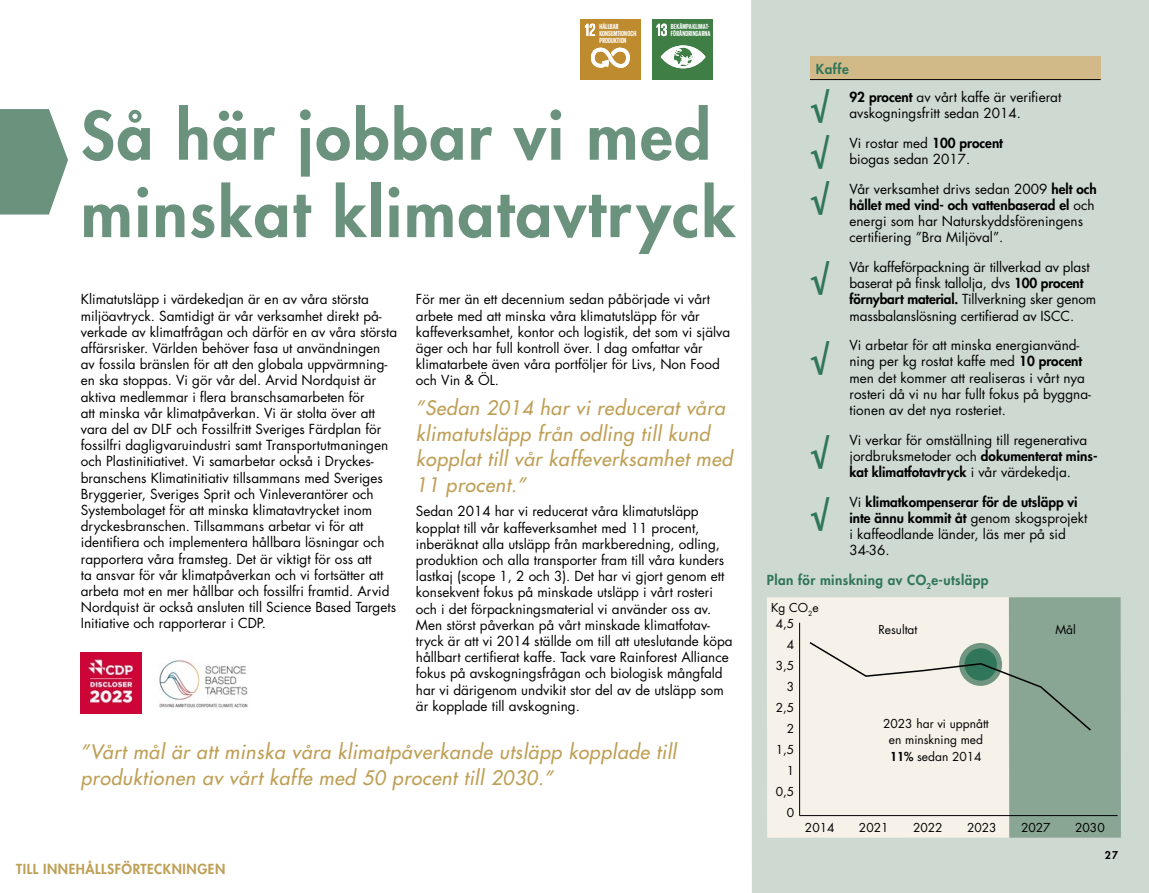
<style>
.page{position:relative;width:1149px;height:893px;background:#fff}
.page>*{position:absolute;margin:0;border:0;box-sizing:border-box;transform-origin:0 0}
.t1{font:800 64.5px/77.4px "Futura Std";letter-spacing:.03em;color:#6a927d}
.t2{font:800 31.5px/45.9px "Futura Std";color:#30765b;text-align:justify}
.t3{font:italic 500 19.5px/25.5px "Futura Std";letter-spacing:.03em;color:#be9f56}
.t4{font:13.5px/16.2px "Futura Std";color:#000}
.t5{font:800 13.5px "Futura Std";letter-spacing:.03em;color:#30765b}
.t6{font:800 13.5px "Futura Std";letter-spacing:.04em;color:#be9f56}
.t7{font:12px/21px "Futura Std";color:#000;text-align:center}
.t8{font:800 10.5px "Futura Std";color:#000}
.t9{font:700 7.5px/7.2px "Giorgio Sans";color:#fff}
.s1{font-weight:800}
</style>
<div class="page">
<div style="left:751px;top:0;width:397px;height:893px;background:#cedad1"></div>
<svg style="left:0;top:109px;width:68px;height:106px;background:#7fa18f"></svg>
<div style="left:580px;top:19px;width:60px;height:60px;background:#bf8b2f"></div>
<svg style="left:584px;top:24px;width:11px;height:12px"></svg>
<svg style="left:591px;top:48px;width:38px;height:20px"></svg>
<div style="left:652px;top:19px;width:60px;height:60px;background:#3f7e45"></div>
<svg style="left:656px;top:24px;width:10px;height:12px"></svg>
<svg style="left:660px;top:45px;width:45px;height:23px"></svg>
<div style="left:809px;top:56px;width:291px;height:24px;background:#d1ba87"></div>
<hr style="left:809px;top:79px;width:291px;height:1px;background:#000">
<div style="left:766px;top:597px;width:242px;height:241px;background:#f7f2e9"></div>
<div style="left:1008px;top:597px;width:112px;height:241px;background:#89a594"></div>
<hr style="left:799px;top:815px;width:318px;height:1px;background:#000">
<hr style="left:799px;top:623px;width:1px;height:193px;background:#000">
<svg style="left:809px;top:641px;width:282px;height:91px"></svg>
<img style="left:81px;top:653px;width:60px;height:60px">
<img style="left:159px;top:660px;width:89px;height:48px">
<p class="t9" style="left:599px;top:23px;width:38px">HÅLLBAR<br>KONSUMTION OCH<br>PRODUKTION</p>
<p class="t9" style="left:670px;top:22px;width:41px">BEKÄMPA KLIMAT-<br>FÖRÄNDRINGARNA</p>
<h1 class="t1" style="left:81px;top:97px;width:655px">Så här jobbar vi med minskat klimatavtryck</h1>
<p class="t4" style="left:81px;top:291px;width:318px">Klimatutsläpp i värdekedjan är en av våra största miljöavtryck. Samtidigt är vår verksamhet direkt på&shy;verkade av klimatfrågan och därför en av våra största affärsrisker. Världen behöver fasa ut användningen av fossila bränslen för att den globala uppvärmning&shy;en ska stoppas. Vi gör vår del. Arvid Nordquist är aktiva medlemmar i flera branschsamarbeten för<br>att minska vår klimatpåverkan. Vi är stolta över att vara del av DLF och Fossilfritt Sveriges Färdplan för fossilfri dagligvaruindustri samt Transportutmaningen och Plastinitiativet. Vi samarbetar också i Dryckes&shy;branschens Klimatinitiativ tillsammans med Sveriges Bryggerier, Sveriges Sprit och Vinleverantörer och Systembolaget för att minska klimatavtrycket inom dryckesbranschen. Tillsammans arbetar vi för att identifiera och implementera hållbara lösningar och rapportera våra framsteg. Det är viktigt för oss att<br>ta ansvar för vår klimatpåverkan och vi fortsätter att arbeta mot en mer hållbar och fossilfri framtid. Arvid Nordquist är också ansluten till Science Based Targets Initiative och rapporterar i CDP.</p>
<p class="t4" style="left:416px;top:291px;width:316px">För mer än ett decennium sedan påbörjade vi vårt arbete med att minska våra klimatutsläpp för vår kaffeverksamhet, kontor och logistik, det som vi själva äger och har full kontroll över. I dag omfattar vår klimatarbete även våra portföljer för Livs, Non Food och Vin &amp; ÖL.</p>
<h3 class="t3" style="left:416px;top:396px;width:318px">”Sedan 2014 har vi reducerat våra klimatutsläpp från odling till kund kopplat till vår kaffeverksamhet med<br>11 procent.”</h3>
<p class="t4" style="left:416px;top:503px;width:318px">Sedan 2014 har vi reducerat våra klimatutsläpp kopplat till vår kaffeverksamhet med 11 procent, inberäknat alla utsläpp från markberedning, odling, produktion och alla transporter fram till våra kunders lastkaj (scope 1, 2 och 3). Det har vi gjort genom ett konsekvent fokus på minskade utsläpp i vårt rosteri och i det förpackningsmaterial vi använder oss av.<br>Men störst påverkan på vårt minskade klimatfotav&shy;tryck är att vi 2014 ställde om till att uteslutande köpa hållbart certifierat kaffe. Tack vare Rainforest Alliance fokus på avskogningsfrågan och biologisk mångfald har vi därigenom undvikit stor del av de utsläpp som är kopplade till avskogning.</p>
<h3 class="t3" style="left:81px;top:740px;width:596px">”Vårt mål är att minska våra klimatpåverkande utsläpp kopplade till produktionen av vårt kaffe med 50 procent till 2030.”</h3>
<p class="t6" style="left:16px;top:860px;width:210px">TILL INNEHÅLLSFÖRTECKNINGEN</p>
<p class="t5" style="left:815px;top:60px;width:34px">Kaffe</p>
<h2 class="t2" style="left:809px;top:83px;width:21px">√ √ √</h2>
<h2 class="t2" style="left:809px;top:256px;width:21px">√</h2>
<h2 class="t2" style="left:809px;top:335px;width:21px">√</h2>
<h2 class="t2" style="left:809px;top:422px;width:21px;line-height:61.7px">√ √</h2>
<p class="t4" style="left:849px;top:89px;width:213px"><span class="s1">92 procent</span> av vårt kaffe är verifierat avskogningsfritt sedan 2014.</p>
<p class="t4" style="left:849px;top:135px;width:155px">Vi rostar med <span class="s1">100 procent </span>biogas sedan 2017.</p>
<p class="t4" style="left:849px;top:181px;width:249px">Vår verksamhet drivs sedan 2009 <span class="s1">helt och hållet med vind- och vattenbaserad el</span> och energi som har Naturskyddsföreningens certifiering ”Bra Miljöval”.</p>
<p class="t4" style="left:849px;top:259px;width:248px">Vår kaffeförpackning är tillverkad av plast baserat på finsk tallolja, dvs <span class="s1">100 procent förnybart material.</span> Tillverkning sker genom massbalanslösning certifierad av ISCC.</p>
<p class="t4" style="left:849px;top:337px;width:243px">Vi arbetar för att minska energianvänd&shy;ning per kg rostat kaffe med <span class="s1">10 procent </span>men det kommer att realiseras i vårt nya rosteri då vi nu har fullt fokus på byggna&shy;tionen av det nya rosteriet.</p>
<p class="t4" style="left:849px;top:432px;width:249px">Vi verkar för omställning till regenerativa jordbruksmetoder och <span class="s1">dokumenterat mins&shy;kat klimatfotavtryck</span> i vår värdekedja.</p>
<p class="t4" style="left:849px;top:494px;width:239px">Vi <span class="s1">klimatkompenserar för de utsläpp vi inte ännu kommit åt</span> genom skogsprojekt i kaffeodlande länder, läs mer på sid<br>34-36.</p>
<p class="t5" style="left:766px;top:571px;width:223px">Plan för minskning av CO<sub>2</sub>e-utsläpp</p>
<p class="t7" style="left:770px;top:597px;width:49px">Kg CO<sub>2</sub>e</p>
<p class="t7" style="left:775px;top:613px;width:20px;text-align:right">4,5<br>4<br>3,5<br>3<br>2,5<br>2<br>1,5<br>1<br>0,5<br>0</p>
<p class="t7" style="left:878px;top:619px;width:41px">Resultat</p>
<p class="t7" style="left:1055px;top:619px;width:22px">Mål</p>
<p class="t7" style="left:882px;top:715px;width:107px;line-height:16.5px">2023 har vi uppnått en minskning med<br><span class="s1">11%</span> sedan 2014</p>
<p class="t7" style="left:804px;top:817px;width:31px">2014</p>
<p class="t7" style="left:858px;top:817px;width:31px">2021</p>
<p class="t7" style="left:912px;top:817px;width:31px">2022</p>
<p class="t7" style="left:966px;top:817px;width:31px">2023</p>
<p class="t7" style="left:1020px;top:817px;width:31px">2027</p>
<p class="t7" style="left:1074px;top:817px;width:31px">2030</p>
<p class="t8" style="left:1104px;top:849px;width:15px">27</p>
</div>
